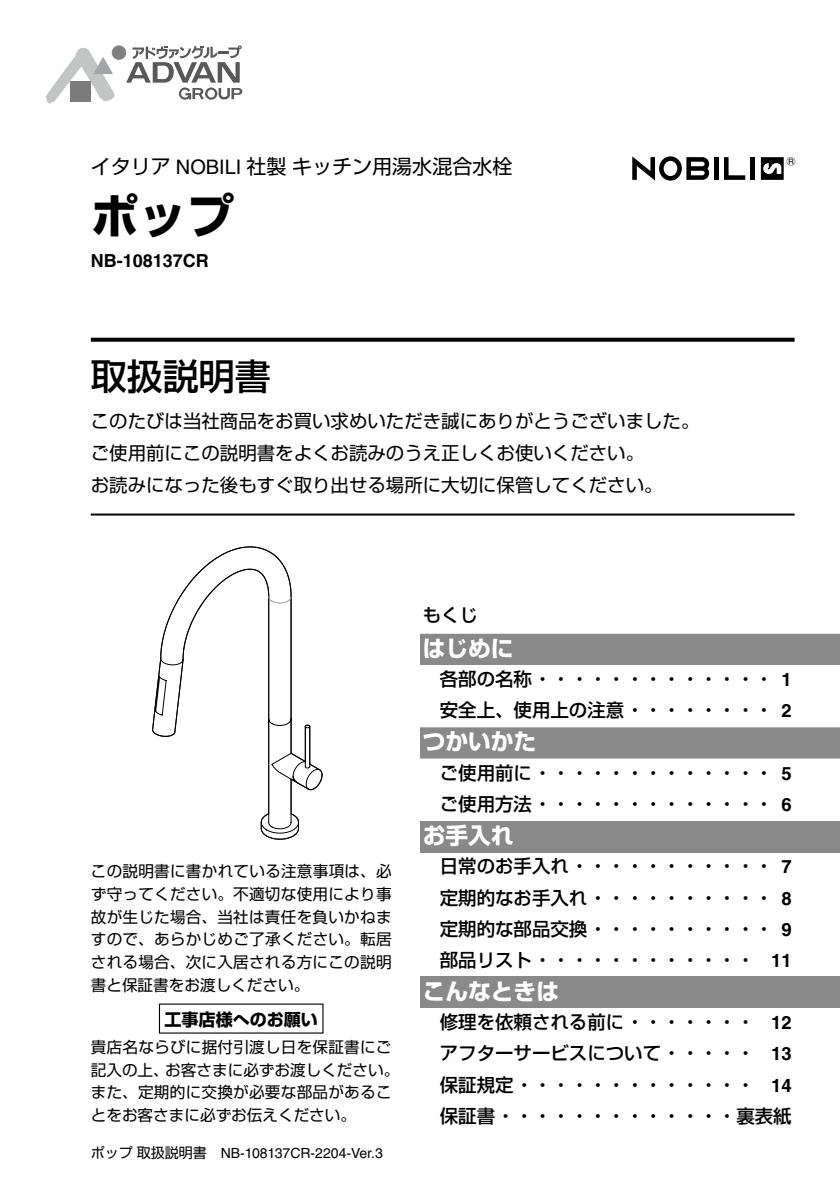
<style>
.page{position:relative;width:840px;height:1191px;background:#fff}
.page>*{position:absolute;margin:0;border:0;box-sizing:border-box;transform-origin:0 0}
.t1{font:700 48px "Shin Go Pro";color:#000}
.t2{font:500 36px "Shin Go Pro";color:#000}
.t3{font:700 22.6px "Shin Go Pro";color:#fff}
.t4{font:20px "Shin Go Pro";color:#000}
.t5{font:500 18.4px/31.2px "Shin Go Pro";color:#000}
.t6{font:18.4px/32.2px "Shin Go Pro";color:#000}
.t7{font:18.4px "Gothic MB101 Pro";color:#000}
.t8{font:700 18px "Helvetica";color:#000}
.t9{font:700 17px "Shin Go Pro";color:#000}
.t10{font:15.6px/22.6px "Shin Go Pro";letter-spacing:.015em;color:#000;text-align:justify}
.t11{font:14px "Helvetica LT Std";color:#000}
.s1{font-family:"Helvetica LT Std"}
.s2{font-family:"Shin Go Pro"}
.s3{font-family:"Helvetica";font-weight:700}
</style>
<div class="page">
<svg style="left:159px;top:1003px;width:164px;height:30px"></svg>
<div style="left:160px;top:1004px;width:162px;height:28px;background:#fff"></div>
<svg style="left:420px;top:634px;width:419px;height:124px"></svg>
<div style="left:420px;top:821px;width:419px;height:31px;background:#898989"></div>
<div style="left:420px;top:977px;width:419px;height:31px;background:#898989"></div>
<svg style="left:152px;top:546px;width:170px;height:293px"></svg>
<svg style="left:268px;top:596px;width:23px;height:7px"></svg>
<div style="left:112px;top:45px;width:14px;height:15px;background:#808080;border-radius:50%"></div>
<svg style="left:46px;top:46px;width:69px;height:58px"></svg>
<div style="left:70px;top:81px;width:20px;height:20px;background:#7b7b7b"></div>
<svg style="left:126px;top:45px;width:116px;height:55px"></svg>
<div style="left:713px;top:157px;width:5px;height:23px;background:#000"></div>
<hr style="left:750px;top:157px;width:4px;height:23px;background:#000">
<svg style="left:724px;top:157px;width:20px;height:23px"></svg>
<svg style="left:632px;top:156px;width:76px;height:25px"></svg>
<svg style="left:760px;top:157px;width:23px;height:23px"></svg>
<svg style="left:91px;top:338px;width:703px;height:4px;background:#121212"></svg>
<hr style="left:91px;top:513px;width:703px;height:2px;background:#000">
<p class="t4" style="left:91px;top:150px;width:423px">イタリア <span class="s1">NOBILI</span> 社製キッチン用湯水混合水栓</p>
<h1 class="t1" style="left:91px;top:178px;width:145px">ポップ</h1>
<p class="t8" style="left:91px;top:250px;width:120px">NB-108137CR</p>
<h2 class="t2" style="left:91px;top:347px;width:182px">取扱説明書</h2>
<p class="t6" style="left:91px;top:403px;width:610px">このたびは当社商品をお買い求めいただき誠にありがとうございました。ご使用前にこの説明書をよくお読みのうえ正しくお使いください。<br>お読みになった後もすぐ取り出せる場所に大切に保管してください。</p>
<p class="t7" style="left:786px;top:150px;width:20px">®</p>
<p class="t10" style="left:91px;top:858px;width:302px">この説明書に書かれている注意事項は、必ず守ってください。不適切な使用により事故が生じた場合、当社は責任を負いかねますので、あらかじめご了承ください。転居される場合、次に入居される方にこの説明書と保証書をお渡しください。</p>
<p class="t9" style="left:164px;top:1006px;width:155px">工事店様へのお願い</p>
<p class="t10" style="left:91px;top:1034px;width:310px;text-align:left">貴店名ならびに据付引渡し日を保証書にご記入の上、お客さまに必ずお渡しください。また、定期的に交換が必要な部品があることをお客さまに必ずお伝えください。</p>
<p class="t11" style="left:91px;top:1144px;width:293px"><span class="s2">ポップ取扱説明書　</span>NB-108137CR-2204-Ver.3</p>
<p class="t5" style="left:422px;top:597px;width:57px">もくじ</p>
<p class="t3" style="left:422px;top:630px;width:92px">はじめに</p>
<p class="t5" style="left:439px;top:661px;width:353px">各部の名称・・・・・・・・・・・・・ <span class="s3">1</span>安全上、使用上の注意・・・・・・・・ <span class="s3">2</span></p>
<p class="t3" style="left:422px;top:723px;width:115px">つかいかた</p>
<p class="t5" style="left:439px;top:755px;width:353px">ご使用前に・・・・・・・・・・・・・ <span class="s3">5</span>ご使用方法・・・・・・・・・・・・・ <span class="s3">6</span></p>
<p class="t3" style="left:422px;top:817px;width:92px">お手入れ</p>
<p class="t5" style="left:439px;top:848px;width:353px;text-align:justify">日常のお手入れ・・・・・・・・・・・ <span class="s3">7</span>定期的なお手入れ・・・・・・・・・・ <span class="s3">8</span>定期的な部品交換・・・・・・・・・・ <span class="s3">9</span>部品リスト・・・・・・・・・・・・ <span class="s3">11</span></p>
<p class="t3" style="left:422px;top:973px;width:138px">こんなときは</p>
<p class="t5" style="left:439px;top:1004px;width:353px;text-align:justify">修理を依頼される前に・・・・・・・ <span class="s3">12</span>アフターサービスについて・・・・・ <span class="s3">13</span>保証規定・・・・・・・・・・・・・ <span class="s3">14</span>保証書・・・・・・・・・・・・・裏表紙</p>
</div>
